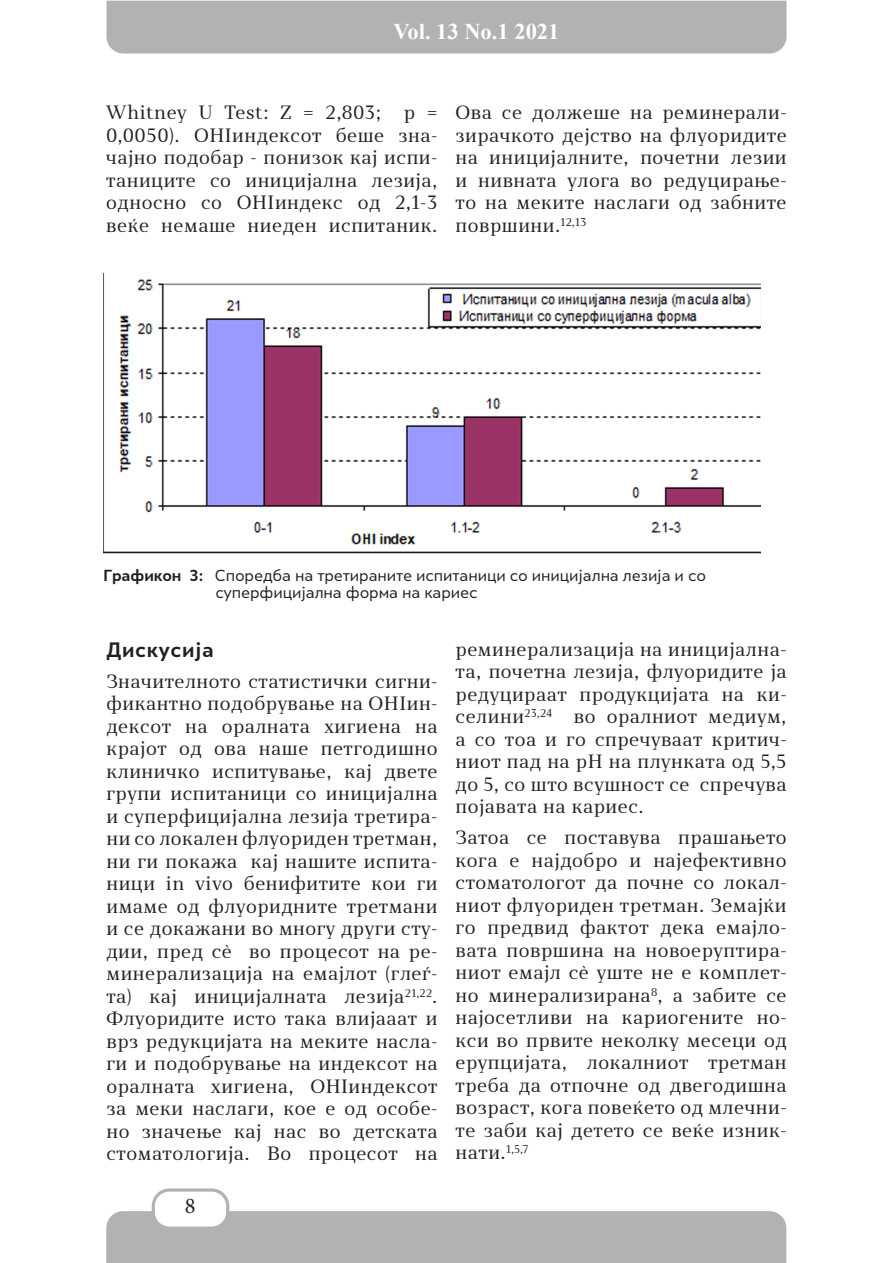
<style>
.page{position:relative;width:893px;height:1263px;background:#fff}
.page>*{position:absolute;margin:0;border:0;box-sizing:border-box;transform-origin:0 0}
.t1{font:700 22.5px "Times New Roman";color:#fff}
.t2{font:22.5px "Minion Pro";color:#231f20}
.t3{font:700 19.5px "Skola Sans";letter-spacing:.03em;color:#231f20}
.t4{font:18px/22.5px "Skola Serif";letter-spacing:.03em;color:#231f20;text-align:justify}
.t5{font:15px/16.5px "Skola Sans";letter-spacing:-.01em;color:#231f20}
.s1{font-weight:700}
</style>
<div class="page">
<div style="left:106px;top:1px;width:680px;height:53px;background:#b2b2b2"></div>
<div style="left:106px;top:1211px;width:680px;height:52px;background:#b2b2b2"></div>
<div style="left:153px;top:1190px;width:75px;height:38px;background:#fff;border-radius:16px"></div>
<div style="left:152px;top:1188px;width:77px;height:42px;border:3px solid #b2b2b2;border-radius:16px"></div>
<img style="left:104px;top:279px;width:657px;height:275px">
<p class="t1" style="left:393px;top:15px;width:168px">Vol. 13 No.1 2021</p>
<p class="t4" style="left:106px;top:101px;width:276px">Whitney U Test: Z = 2,803;</p>
<p class="t4" style="left:106px;top:101px;width:333px;text-indent:298px">p = 0,0050). OHIиндексот беше зна&shy;чајно подобар - понизок кај испи&shy;таниците со иницијална лезија, односно со OHIиндекс од 2,1-3 веќе немаше ниеден испитаник.</p>
<p class="t4" style="left:455px;top:101px;width:333px">Ова се должеше на реминерали&shy;зирачкото дејство на флуоридите на иницијалните, почетни лезии и нивната улога во редуцирање&shy;то на меките наслаги од забните површини.<sup>12,13</sup></p>
<p class="t5" style="left:216px;top:567px;width:492px;text-indent:-112px"><span class="s1">Графикон 3:</span> Споредба на третираните испитаници со иницијална лезија и со суперфицијална форма на кариес</p>
<p class="t3" style="left:106px;top:637px;width:109px">Дискусија</p>
<p class="t4" style="left:106px;top:670px;width:333px">Значителното статистички сигни&shy;фикантно подобрување на OHIин&shy;дексот на оралната хигиена на крајот од ова наше петгодишно клиничко испитување, кај двете групи испитаници со иницијална и суперфицијална лезија третира&shy;ни со локален флуориден третман, ни ги покажа кај нашите испита&shy;ници in vivo бенифитите кои ги имаме од флуоридните третмани и се докажани во многу други сту&shy;дии, пред сè во процесот на ре&shy;минерализација на емајлот (глеѓ&shy;та) кај иницијалната лезија<sup>21,22</sup>.<br>Флуоридите исто така влијааат и врз редукцијата на меките насла&shy;ги и подобрување на индексот на оралната хигиена, OHIиндексот за меки наслаги, кое е од особе&shy;но значење кај нас во детската стоматологија. Во процесот на</p>
<p class="t2" style="left:185px;top:1190px;width:12px">8</p>
<p class="t4" style="left:456px;top:638px;width:333px">реминерализација на иницијална&shy;та, почетна лезија, флуоридите ја редуцираат продукцијата на ки&shy;селини<sup>23,24</sup> во оралниот медиум, а со тоа и го спречуваат критич&shy;ниот пад на pH на плунката од 5,5 до 5, со што всушност се спречува појавата на кариес.</p>
<p class="t4" style="left:456px;top:826px;width:333px">Затоа се поставува прашањето кога е најдобро и најефективно стоматологот да почне со локал&shy;ниот флуориден третман. Земајќи го предвид фактот дека емајло&shy;вата површина на новоеруптира&shy;ниот емајл сè уште не е комплет&shy;но минерализирана<sup>8</sup>, а забите се најосетливи на кариогените но&shy;кси во првите неколку месеци од ерупцијата, локалниот третман треба да отпочне од двегодишна возраст, кога повеќето од млечни&shy;те заби кај детето се веќе изник&shy;нати.<sup>1,5,7</sup></p>
</div>
